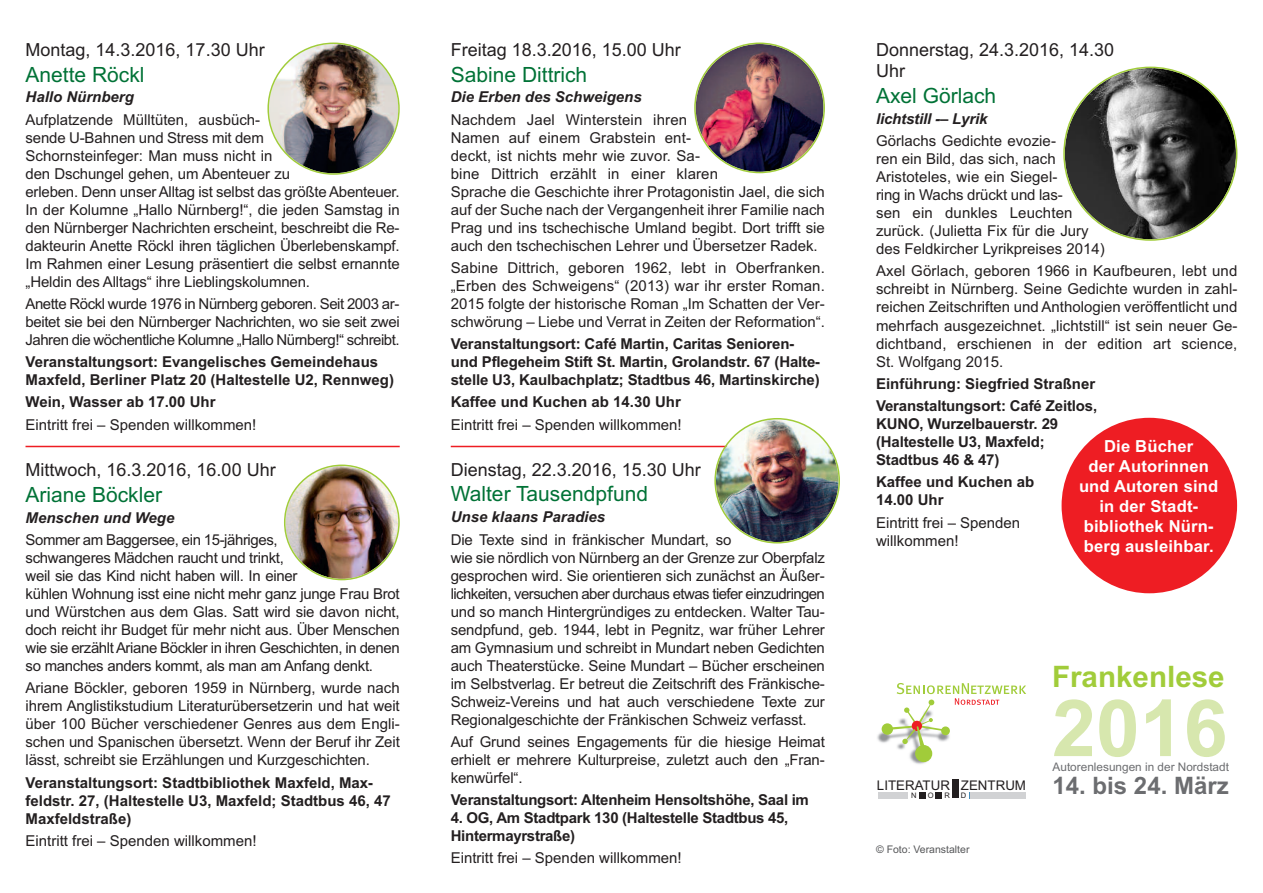
<style>
.page{position:relative;width:1263px;height:893px;background:#fff}
.page>*{position:absolute;margin:0;border:0;box-sizing:border-box;transform-origin:0 0}
.t1{font:700 78.9px "Arial";color:#d7e7ae}
.t2{font:700 29.55px "Arial";color:#a1cc3a}
.t3{font:700 24px "Arial";color:#6c6d70}
.t4{font:21px "Arial";color:#007236}
.t5{font:18px/21.6px "Arial";color:#231f20}
.t6{font:700 16.65px/20px "Arial";letter-spacing:.01em;color:#fff;text-align:center}
.t7{font:15px/18px "Arial";letter-spacing:-.01em;color:#231f20}
.t8{font:700 15px/18px "Arial";letter-spacing:-.01em;color:#231f20}
.t9{font:italic 700 15px "Arial";color:#231f20}
.t10{font:13.35px "Arial";color:#231f20}
.t11{font:11.85px "Arial";color:#6c6d70}
.t12{font:10.5px "Arial";color:#57585a}
.t13{font:7.65px "Arial";color:#231f20}
</style>
<div class="page">
<img style="left:877px;top:724px;width:56px;height:40px">
<div style="left:915px;top:745px;width:17px;height:17px;background:#a1cc3a;border-radius:50%"></div>
<div style="left:882px;top:723px;width:11px;height:12px;background:#a1cc3a;border-radius:50%"></div>
<svg style="left:891px;top:683px;width:135px;height:64px"></svg>
<div style="left:952px;top:780px;width:6px;height:18px;background:#231f20"></div>
<svg style="left:936px;top:792px;width:6px;height:6px"></svg>
<svg style="left:919px;top:792px;width:6px;height:6px"></svg>
<div style="left:878px;top:792px;width:29px;height:6px;background:#d1d2d4"></div>
<div style="left:970px;top:792px;width:56px;height:6px;background:#d1d2d4"></div>
<img style="left:267px;top:43px;width:133px;height:132px">
<img style="left:694px;top:43px;width:131px;height:130px">
<img style="left:284px;top:465px;width:116px;height:115px">
<svg style="left:1063px;top:67px;width:174px;height:174px"></svg>
<div style="left:1061px;top:418px;width:176px;height:175px;background:#ee1d23;border-radius:50%"></div>
<hr style="left:451px;top:446px;width:374px;height:1px;background:#ee1d23">
<hr style="left:26px;top:446px;width:374px;height:1px;background:#ee1d23">
<img style="left:714px;top:418px;width:126px;height:125px">
<p class="t5" style="left:26px;top:39px;width:241px">Montag, 14.3.2016, 17.30 Uhr</p>
<h3 class="t4" style="left:26px;top:62px;width:121px">Anette Röckl</h3>
<p class="t9" style="left:26px;top:88px;width:110px">Hallo Nürnberg</p>
<p class="t7" style="left:26px;top:110px;width:376px">Aufplatzende Mülltüten, ausbüch-<br>sende U-Bahnen und Stress mit dem<br>Schornsteinfeger: Man muss nicht in<br>den Dschungel gehen, um Abenteuer zu<br>erleben. Denn unser Alltag ist selbst das größte Abenteuer.<br>In der Kolumne „Hallo Nürnberg!“, die jeden Samstag in den Nürnberger Nachrichten erscheint, beschreibt die Re&shy;dakteurin Anette Röckl ihren täglichen Überlebenskampf.<br>Im Rahmen einer Lesung präsentiert die selbst ernannte „Heldin des Alltags“ ihre Lieblingskolumnen.</p>
<p class="t7" style="left:26px;top:295px;width:376px;text-align:justify">Anette Röckl wurde 1976 in Nürnberg geboren. Seit 2003 ar&shy;beitet sie bei den Nürnberger Nachrichten, wo sie seit zwei Jahren die wöchentliche Kolumne „Hallo Nürnberg!“ schreibt.</p>
<p class="t8" style="left:26px;top:353px;width:370px">Veranstaltungsort: Evangelisches Gemeindehaus<br>Maxfeld, Berliner Platz 20 (Haltestelle U2, Rennweg)</p>
<p class="t8" style="left:26px;top:393px;width:192px">Wein, Wasser ab 17.00 Uhr</p>
<p class="t7" style="left:26px;top:415px;width:232px">Eintritt frei – Spenden willkommen!</p>
<p class="t5" style="left:26px;top:459px;width:252px">Mittwoch, 16.3.2016, 16.00 Uhr</p>
<h3 class="t4" style="left:26px;top:483px;width:138px">Ariane Böckler</h3>
<p class="t9" style="left:26px;top:509px;width:150px">Menschen und Wege</p>
<p class="t7" style="left:26px;top:531px;width:376px">Sommer am Baggersee, ein 15-jähriges,<br>schwangeres Mädchen raucht und trinkt,<br>weil sie das Kind nicht haben will. In einer<br>kühlen Wohnung isst eine nicht mehr ganz junge Frau Brot und Würstchen aus dem Glas. Satt wird sie davon nicht, doch reicht ihr Budget für mehr nicht aus. Über Menschen wie sie erzählt Ariane Böckler in ihren Geschichten, in denen so manches anders kommt, als man am Anfang denkt.</p>
<p class="t7" style="left:26px;top:679px;width:376px;text-align:justify">Ariane Böckler, geboren 1959 in Nürnberg, wurde nach ihrem Anglistikstudium Literaturübersetzerin und hat weit über 100 Bücher verschiedener Genres aus dem Engli&shy;schen und Spanischen übersetzt. Wenn der Beruf ihr Zeit lässt, schreibt sie Erzählungen und Kurzgeschichten.</p>
<p class="t8" style="left:26px;top:773px;width:367px">Veranstaltungsort: Stadtbibliothek Maxfeld, Max&shy;feldstr. 27, (Haltestelle U3, Maxfeld; Stadtbus 46, 47<br>Maxfeldstraße)</p>
<p class="t7" style="left:26px;top:832px;width:232px">Eintritt frei – Spenden willkommen!</p>
<p class="t5" style="left:451px;top:39px;width:232px">Freitag 18.3.2016, 15.00 Uhr</p>
<h3 class="t4" style="left:451px;top:62px;width:138px">Sabine Dittrich</h3>
<p class="t9" style="left:451px;top:88px;width:192px">Die Erben des Schweigens</p>
<p class="t7" style="left:451px;top:110px;width:376px">Nachdem Jael Winterstein ihren<br>Namen auf einem Grabstein ent-<br>deckt, ist nichts mehr wie zuvor. Sa-<br>bine Dittrich erzählt in einer klaren<br>Sprache die Geschichte ihrer Protagonistin Jael, die sich auf der Suche nach der Vergangenheit ihrer Familie nach Prag und ins tschechische Umland begibt. Dort trifft sie auch den tschechischen Lehrer und Übersetzer Radek.</p>
<p class="t7" style="left:451px;top:259px;width:376px;text-align:justify">Sabine Dittrich, geboren 1962, lebt in Oberfranken. „Erben des Schweigens“ (2013) war ihr erster Roman.<br>2015 folgte der historische Roman „Im Schatten der Ver&shy;schwörung – Liebe und Verrat in Zeiten der Reformation“.</p>
<p class="t8" style="left:451px;top:335px;width:371px">Veranstaltungsort: Café Martin, Caritas Senioren&shy;und Pflegeheim Stift St. Martin, Grolandstr. 67 (Halte&shy;stelle U3, Kaulbachplatz; Stadtbus 46, Martinskirche)</p>
<p class="t8" style="left:451px;top:393px;width:232px">Kaffee und Kuchen ab 14.30 Uhr</p>
<p class="t7" style="left:451px;top:415px;width:232px">Eintritt frei – Spenden willkommen!</p>
<p class="t5" style="left:451px;top:458px;width:252px">Dienstag, 22.3.2016, 15.30 Uhr</p>
<h3 class="t4" style="left:451px;top:482px;width:199px">Walter Tausendpfund</h3>
<p class="t9" style="left:451px;top:508px;width:156px">Unse klaans Paradies</p>
<p class="t7" style="left:451px;top:530px;width:376px">Die Texte sind in fränkischer Mundart, so<br>wie sie nördlich von Nürnberg an der Grenze zur Oberpfalz gesprochen wird. Sie orientieren sich zunächst an Äußer&shy;lichkeiten, versuchen aber durchaus etwas tiefer einzudringen und so manch Hintergründiges zu entdecken. Walter Tau&shy;sendpfund, geb. 1944, lebt in Pegnitz, war früher Lehrer am Gymnasium und schreibt in Mundart neben Gedichten auch Theaterstücke. Seine Mundart – Bücher erscheinen im Selbstverlag. Er betreut die Zeitschrift des Fränkische-Schweiz-Vereins und hat auch verschiedene Texte zur Regionalgeschichte der Fränkischen Schweiz verfasst.</p>
<p class="t7" style="left:451px;top:733px;width:376px;text-align:justify">Auf Grund seines Engagements für die hiesige Heimat erhielt er mehrere Kulturpreise, zuletzt auch den „Fran&shy;kenwürfel“.</p>
<p class="t8" style="left:451px;top:791px;width:360px">Veranstaltungsort: Altenheim Hensoltshöhe, Saal im</p>
<p class="t8" style="left:451px;top:809px;width:339px">4. OG, Am Stadtpark 130 (Haltestelle Stadtbus 45,<br>Hintermayrstraße)</p>
<p class="t7" style="left:451px;top:849px;width:232px">Eintritt frei – Spenden willkommen!</p>
<p class="t5" style="left:876px;top:39px;width:240px">Donnerstag, 24.3.2016, 14.30<br>Uhr</p>
<h3 class="t4" style="left:876px;top:84px;width:122px">Axel Görlach</h3>
<p class="t9" style="left:876px;top:110px;width:113px">lichtstill -– Lyrik</p>
<p class="t7" style="left:876px;top:132px;width:230px">Görlachs Gedichte evozie-<br>ren ein Bild, das sich, nach<br>Aristoteles, wie ein Siegel-<br>ring in Wachs drückt und las-<br>sen ein dunkles Leuchten zurück. (Julietta Fix für die Jury des Feldkircher Lyrikpreises 2014)</p>
<p class="t7" style="left:876px;top:262px;width:363px;text-align:justify">Axel Görlach, geboren 1966 in Kaufbeuren, lebt und schreibt in Nürnberg. Seine Gedichte wurden in zahl&shy;reichen Zeitschriften und Anthologien veröffentlicht und mehrfach ausgezeichnet. „lichtstill“ ist sein neuer Ge&shy;dichtband, erschienen in der edition art science, St. Wolfgang 2015.</p>
<p class="t8" style="left:876px;top:372px;width:223px;line-height:22.2px">Einführung: Siegfried Straßner<br>Veranstaltungsort: Café Zeitlos,</p>
<p class="t8" style="left:876px;top:415px;width:184px">KUNO, Wurzelbauerstr. 29 (Haltestelle U3, Maxfeld;<br>Stadtbus 46 &amp; 47)</p>
<p class="t8" style="left:876px;top:473px;width:160px">Kaffee und Kuchen ab<br>14.00 Uhr</p>
<p class="t7" style="left:876px;top:513px;width:146px">Eintritt frei – Spenden willkommen!</p>
<p class="t6" style="left:1079px;top:437px;width:141px">Die Bücher<br>der Autorinnen und Autoren sind in der Stadt&shy;bibliothek Nürn&shy;berg ausleihbar.</p>
<h2 class="t2" style="left:1052px;top:660px;width:174px">Frankenlese</h2>
<h1 class="t1" style="left:1052px;top:683px;width:177px">2016</h1>
<p class="t10" style="left:877px;top:776px;width:151px">LITERATUR ZENTRUM</p>
<p class="t13" style="left:911px;top:790px;width:7px">N</p>
<p class="t13" style="left:928px;top:790px;width:7px">O</p>
<p class="t13" style="left:944px;top:790px;width:7px">R</p>
<p class="t13" style="left:961px;top:790px;width:7px">D</p>
<p class="t12" style="left:876px;top:843px;width:95px">© Foto: Veranstalter</p>
<p class="t11" style="left:1052px;top:760px;width:178px">Autorenlesungen in der Nordstadt</p>
<h3 class="t3" style="left:1052px;top:772px;width:178px">14. bis 24. März</h3>
</div>
